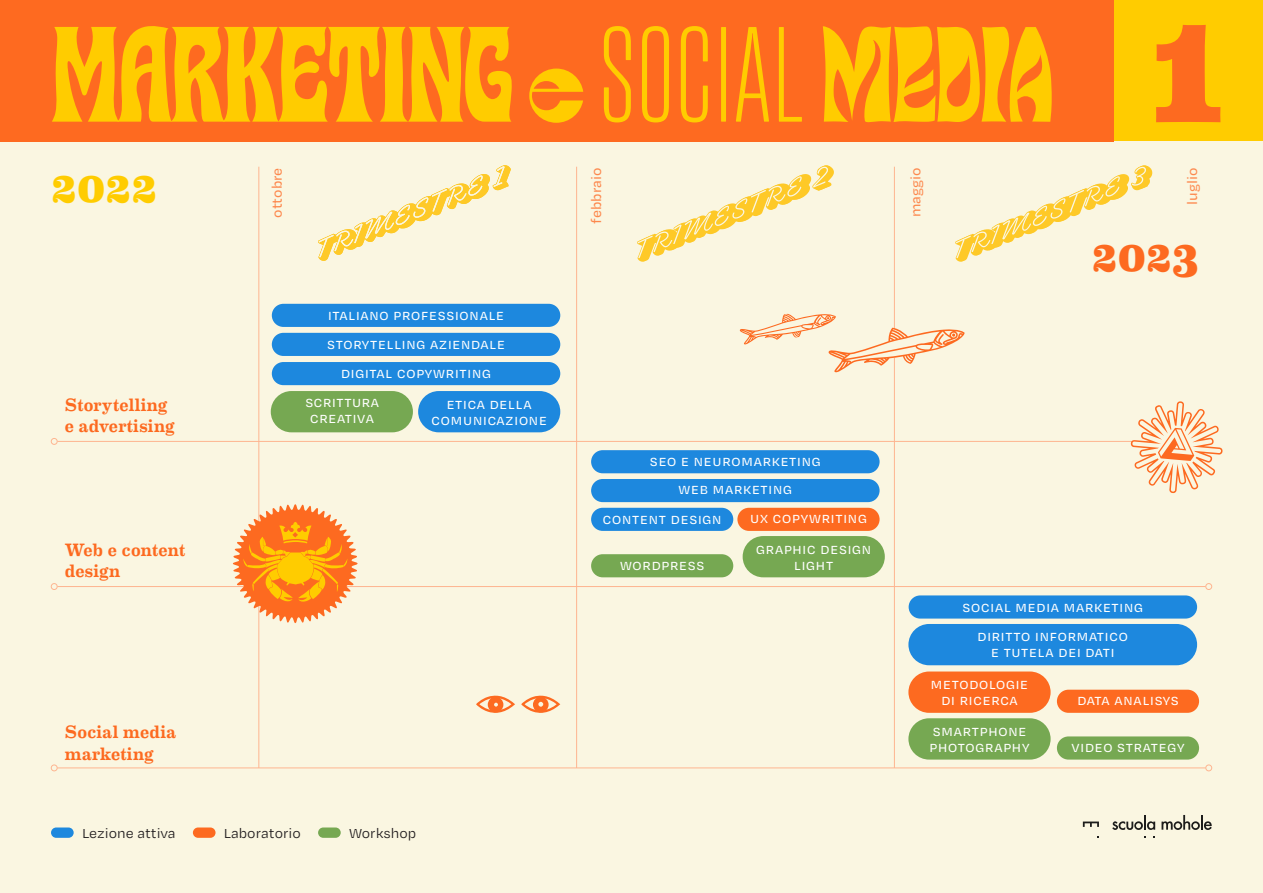
<style>
.page{position:relative;width:1263px;height:893px;background:#faf6e1}
.page>*{position:absolute;margin:0;border:0;box-sizing:border-box;transform-origin:0 0}
.t1{font:800 165px "Eames Century Modern";color:#fd6a20}
.t2{font:200 condensed 135px "Fixture";color:#fc0}
.t3{font:115.5px "Pure Psychedelia";letter-spacing:-.02em;color:#fc0}
.t4{font:103.5px "Quarantype Hopscotch";color:#fc0}
.t5{font:800 45px "Eames Century Modern";color:#fc0}
.t6{font:800 45px "Eames Century Modern";color:#fd6a20}
.Titoletti_righe{font:500 18px/21.6px "Eames Century Modern";letter-spacing:.015em;color:#fd6a20}
.t7{font:15px "Degular Text";color:#231f20}
.t8{font:500 15px "Degular Text";color:#fd884d}
.bianco_9_10_8{font:500 13.5px "Degular Text";letter-spacing:.06em;color:#fff}
.s1{font-family:"Psychotropic Experience Solid";font-weight:400;font-stretch:normal;font-size:123px}
</style>
<div class="page">
<div style="left:908px;top:624px;width:289px;height:41px;background:#1d88de;border-radius:21px"></div>
<div style="left:418px;top:391px;width:142px;height:41px;background:#1d88de;border-radius:21px"></div>
<div style="left:271px;top:391px;width:142px;height:41px;background:#76a852;border-radius:21px"></div>
<svg style="left:1083px;top:821px;width:16px;height:6px"></svg>
<svg style="left:1112px;top:815px;width:43px;height:15px"></svg>
<svg style="left:1161px;top:815px;width:51px;height:15px"></svg>
<div style="left:743px;top:536px;width:142px;height:41px;background:#76a852;border-radius:21px"></div>
<div style="left:908px;top:671px;width:142px;height:42px;background:#fd6a20;border-radius:21px"></div>
<div style="left:908px;top:718px;width:142px;height:42px;background:#76a852;border-radius:21px"></div>
<div style="left:1057px;top:736px;width:142px;height:24px;background:#76a852;border-radius:12px"></div>
<div style="left:51px;top:827px;width:23px;height:11px;background:#1d88de;border-radius:5px"></div>
<div style="left:193px;top:827px;width:23px;height:11px;background:#fd6a20;border-radius:5px"></div>
<div style="left:318px;top:827px;width:23px;height:11px;background:#76a852;border-radius:5px"></div>
<hr style="left:576px;top:167px;width:1px;height:601px;background:#feb590">
<hr style="left:894px;top:167px;width:1px;height:601px;background:#feb590">
<svg style="left:318px;top:165px;width:193px;height:96px"></svg>
<svg style="left:637px;top:165px;width:197px;height:97px"></svg>
<svg style="left:955px;top:165px;width:197px;height:97px"></svg>
<div style="left:1114px;top:0;width:149px;height:141px;background:#fc0"></div>
<div style="left:0;top:0;width:1114px;height:141px;background:#fe6a20"></div>
<hr style="left:259px;top:167px;width:1px;height:601px;background:#feb590">
<hr style="left:57px;top:441px;width:1148px;height:1px;background:#feb590">
<div style="left:51px;top:438px;width:6px;height:7px;border:1px solid #feb590;border-radius:50%"></div>
<hr style="left:57px;top:586px;width:1148px;height:1px;background:#feb590">
<div style="left:51px;top:583px;width:6px;height:7px;border:1px solid #feb590;border-radius:50%"></div>
<div style="left:1205px;top:583px;width:7px;height:7px;border:1px solid #feb590;border-radius:50%"></div>
<hr style="left:57px;top:768px;width:1148px;height:1px;background:#feb590">
<svg style="left:51px;top:765px;width:6px;height:6px"></svg>
<div style="left:1205px;top:765px;width:7px;height:6px;border:1px solid #feb590;border-radius:50%"></div>
<div style="left:591px;top:479px;width:288px;height:23px;background:#1d88de;border-radius:12px"></div>
<svg style="left:740px;top:313px;width:225px;height:60px"></svg>
<svg style="left:1130px;top:401px;width:93px;height:92px"></svg>
<div style="left:591px;top:554px;width:142px;height:23px;background:#76a852;border-radius:12px"></div>
<div style="left:737px;top:508px;width:142px;height:23px;background:#fd6a20;border-radius:12px"></div>
<div style="left:272px;top:304px;width:288px;height:23px;background:#1d88de;border-radius:12px"></div>
<div style="left:909px;top:595px;width:288px;height:24px;background:#1d88de;border-radius:12px"></div>
<svg style="left:233px;top:504px;width:125px;height:120px"></svg>
<div style="left:272px;top:333px;width:288px;height:23px;background:#1d88de;border-radius:12px"></div>
<div style="left:272px;top:362px;width:288px;height:23px;background:#1d88de;border-radius:12px"></div>
<div style="left:591px;top:508px;width:142px;height:23px;background:#1d88de;border-radius:12px"></div>
<div style="left:591px;top:450px;width:288px;height:23px;background:#1d88de;border-radius:12px"></div>
<div style="left:1057px;top:690px;width:142px;height:23px;background:#fd6a20;border-radius:12px"></div>
<svg style="left:521px;top:695px;width:39px;height:18px"></svg>
<svg style="left:476px;top:695px;width:39px;height:18px"></svg>
<p class="t3" style="left:51px;top:4px;width:465px">MARKETING</p>
<p class="t4" style="left:527px;top:27px;width:60px">e</p>
<p class="t2" style="left:599px;top:-13px;width:457px">SOCIAL<span class="s1">MEDIA</span></p>
<p class="t1" style="left:1151px;top:-61px;width:77px">1</p>
<p class="t5" style="left:52px;top:152px;width:107px">2022</p>
<p class="Titoletti_righe" style="left:65px;top:393px;width:104px">Storytelling</p>
<p class="Titoletti_righe" style="left:65px;top:414px;width:111px">e advertising</p>
<p class="Titoletti_righe" style="left:65px;top:538px;width:122px">Web e content design</p>
<p class="Titoletti_righe" style="left:65px;top:720px;width:113px">Social media</p>
<p class="Titoletti_righe" style="left:65px;top:741px;width:90px">marketing</p>
<p class="t8" style="left:587px;top:224px;width:58px;rotate:-90deg">febbraio</p>
<p class="t8" style="left:906px;top:217px;width:51px;rotate:-90deg">maggio</p>
<p class="t8" style="left:267px;top:218px;width:52px;rotate:-90deg">ottobre</p>
<p class="t8" style="left:1182px;top:205px;width:39px;rotate:-90deg">luglio</p>
<p class="bianco_9_10_8" style="left:328px;top:307px;width:177px">ITALIANO PROFESSIONALE</p>
<p class="bianco_9_10_8" style="left:327px;top:336px;width:179px">STORYTELLING AZIENDALE</p>
<p class="bianco_9_10_8" style="left:341px;top:365px;width:152px">DIGITAL COPYWRITING</p>
<p class="bianco_9_10_8" style="left:305px;top:394px;width:75px">SCRITTURA</p>
<p class="bianco_9_10_8" style="left:310px;top:410px;width:65px">CREATIVA</p>
<p class="bianco_9_10_8" style="left:447px;top:396px;width:86px">ETICA DELLA</p>
<p class="bianco_9_10_8" style="left:432px;top:412px;width:117px">COMUNICAZIONE</p>
<p class="bianco_9_10_8" style="left:650px;top:453px;width:172px">SEO E NEUROMARKETING</p>
<p class="bianco_9_10_8" style="left:678px;top:481px;width:115px">WEB MARKETING</p>
<p class="bianco_9_10_8" style="left:603px;top:511px;width:120px">CONTENT DESIGN</p>
<p class="bianco_9_10_8" style="left:620px;top:557px;width:86px">WORDPRESS</p>
<p class="bianco_9_10_8" style="left:750px;top:510px;width:118px">UX COPYWRITING</p>
<p class="bianco_9_10_8" style="left:756px;top:541px;width:117px">GRAPHIC DESIGN</p>
<p class="bianco_9_10_8" style="left:794px;top:557px;width:40px">LIGHT</p>
<p class="t6" style="left:1092px;top:221px;width:108px">2023</p>
<p class="bianco_9_10_8" style="left:962px;top:598px;width:182px">SOCIAL MEDIA MARKETING</p>
<p class="bianco_9_10_8" style="left:977px;top:628px;width:152px">DIRITTO INFORMATICO</p>
<p class="bianco_9_10_8" style="left:991px;top:644px;width:125px">E TUTELA DEI DATI</p>
<p class="bianco_9_10_8" style="left:931px;top:676px;width:99px">METODOLOGIE</p>
<p class="bianco_9_10_8" style="left:941px;top:692px;width:78px">DI RICERCA</p>
<p class="bianco_9_10_8" style="left:933px;top:723px;width:95px">SMARTPHONE</p>
<p class="bianco_9_10_8" style="left:930px;top:739px;width:101px">PHOTOGRAPHY</p>
<p class="bianco_9_10_8" style="left:1071px;top:739px;width:114px">VIDEO STRATEGY</p>
<p class="bianco_9_10_8" style="left:1077px;top:692px;width:103px">DATA ANALISYS</p>
<p class="t7" style="left:82px;top:823px;width:95px">Lezione attiva</p>
<p class="t7" style="left:224px;top:823px;width:78px">Laboratorio</p>
<p class="t7" style="left:349px;top:823px;width:69px">Workshop</p>
</div>
